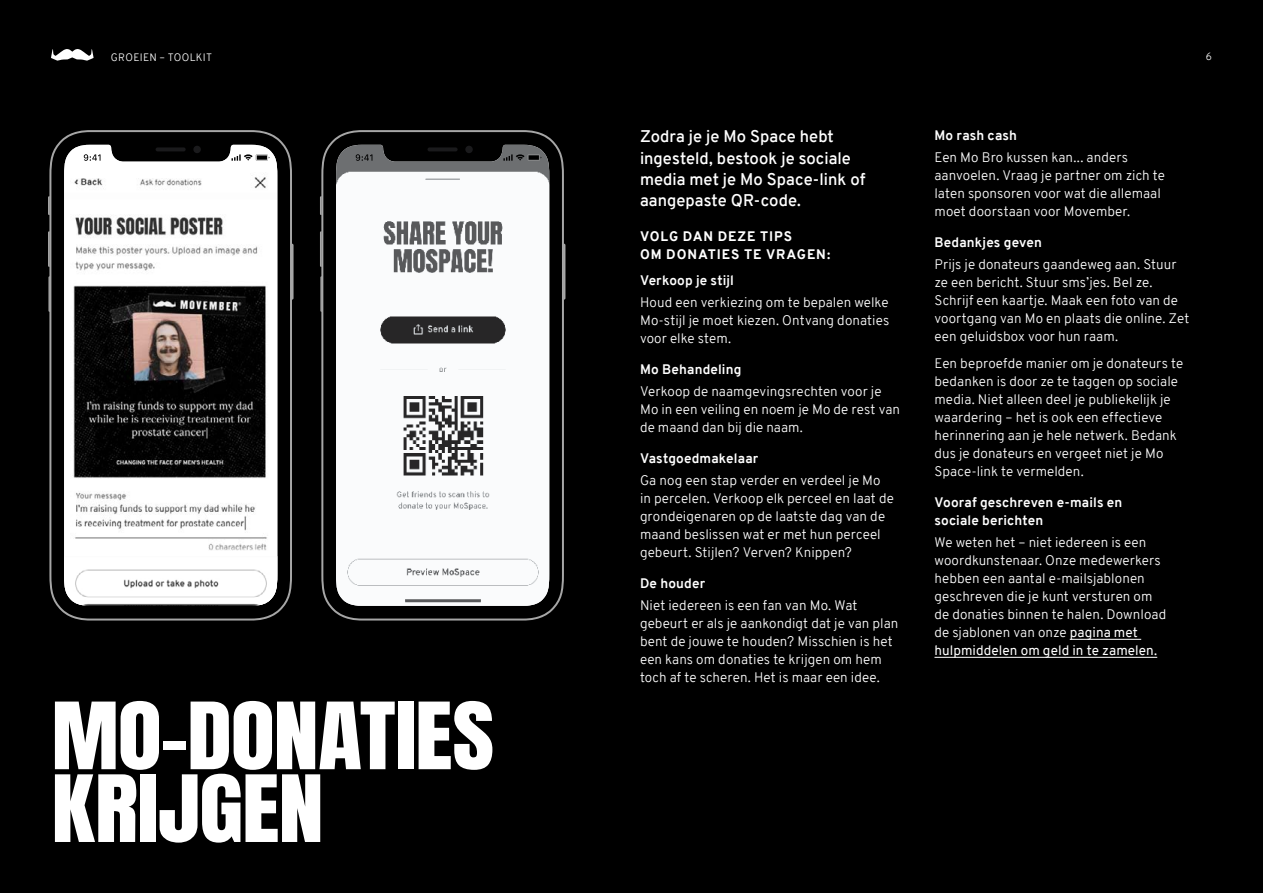
<style>
.page{position:relative;width:1263px;height:893px;background:#000}
.page>*{position:absolute;margin:0;border:0;box-sizing:border-box;transform-origin:0 0}
.t1{font:78.75px/72.8px "Anton";letter-spacing:-.01em;color:#fff;scale:1.15 1}
.t2{font:600 16.5px/21px "Overpass";letter-spacing:.005em;color:#fff}
.t3{font:300 13.5px/18px "Overpass";letter-spacing:.005em;color:#fff}
.t4{font:700 13.5px/18px "Overpass";letter-spacing:.01em;color:#fff}
.t5{font:800 13.5px/18px "Overpass";letter-spacing:.065em;color:#fff}
.t6{font:300 10.5px "Overpass";letter-spacing:.03em;color:#fff}
.s1{font-weight:400}
</style>
<div class="page">
<svg style="left:51px;top:49px;width:43px;height:12px"></svg>
<hr style="left:1070px;top:639px;width:71px;height:1px;background:#fff">
<hr style="left:934px;top:657px;width:223px;height:1px;background:#fff">
<svg style="left:49px;top:130px;width:243px;height:490px;fill:#a2a2a2"></svg>
<svg style="left:51px;top:132px;width:239px;height:486px"></svg>
<svg style="left:48px;top:196px;width:2px;height:19px"></svg>
<svg style="left:48px;top:231px;width:2px;height:36px"></svg>
<svg style="left:48px;top:276px;width:2px;height:36px"></svg>
<svg style="left:291px;top:244px;width:3px;height:56px"></svg>
<img style="left:64px;top:145px;width:213px;height:411px">
<img style="left:64px;top:556px;width:213px;height:50px">
<div style="left:193px;top:146px;width:8px;height:7px;background:#1a1a1c;border-radius:50%"></div>
<svg style="left:156px;top:147px;width:30px;height:4px"></svg>
<svg style="left:84px;top:154px;width:17px;height:7px"></svg>
<svg style="left:231px;top:154px;width:39px;height:7px"></svg>
<svg style="left:321px;top:130px;width:243px;height:490px"></svg>
<svg style="left:323px;top:132px;width:239px;height:486px"></svg>
<svg style="left:320px;top:196px;width:2px;height:19px"></svg>
<svg style="left:320px;top:231px;width:2px;height:36px"></svg>
<svg style="left:320px;top:276px;width:2px;height:36px"></svg>
<svg style="left:563px;top:244px;width:2px;height:56px"></svg>
<img style="left:336px;top:145px;width:213px;height:461px">
<div style="left:465px;top:146px;width:8px;height:7px;background:#1a1a1c;border-radius:50%"></div>
<svg style="left:427px;top:147px;width:31px;height:4px"></svg>
<svg style="left:356px;top:154px;width:16px;height:7px"></svg>
<svg style="left:503px;top:154px;width:39px;height:7px"></svg>
<p class="t6" style="left:111px;top:49px;width:103px">GROEIEN – TOOLKIT</p>
<p class="t6" style="left:1206px;top:49px;width:8px">6</p>
<h1 class="t1" style="left:51px;top:706px;width:386px">MO-DONATIES<br>KRIJGEN</h1>
<p class="t2" style="left:640px;top:126px;width:227px">Zodra je je Mo Space hebt ingesteld, bestook je sociale media met je Mo Space-link of aangepaste QR-code.</p>
<p class="t5" style="left:640px;top:227px;width:192px">VOLG DAN DEZE TIPS<br>OM DONATIES TE VRAGEN:</p>
<p class="t4" style="left:640px;top:271px;width:95px">Verkoop je stijl</p>
<p class="t3" style="left:640px;top:294px;width:251px;text-align:justify">Houd een verkiezing om te bepalen welke Mo-stijl je moet kiezen. Ontvang donaties voor elke stem.</p>
<p class="t4" style="left:640px;top:360px;width:103px">Mo Behandeling</p>
<p class="t3" style="left:640px;top:383px;width:262px">Verkoop de naamgevingsrechten voor je<br>Mo in een veiling en noem je Mo de rest van de maand dan bij die naam.</p>
<p class="t4" style="left:640px;top:449px;width:120px">Vastgoedmakelaar</p>
<p class="t3" style="left:640px;top:472px;width:255px">Ga nog een stap verder en verdeel je Mo in percelen. Verkoop elk perceel en laat de grondeigenaren op de laatste dag van de maand beslissen wat er met hun perceel gebeurt. Stijlen? Verven? Knippen?</p>
<p class="t4" style="left:640px;top:574px;width:67px">De houder</p>
<p class="t3" style="left:640px;top:597px;width:260px">Niet iedereen is een fan van Mo. Wat gebeurt er als je aankondigt dat je van plan bent de jouwe te houden? Misschien is het een kans om donaties te krijgen om hem toch af te scheren. Het is maar een idee.</p>
<p class="t4" style="left:934px;top:127px;width:84px">Mo rash cash</p>
<p class="t3" style="left:934px;top:149px;width:232px">Een Mo Bro kussen kan... anders aanvoelen. Vraag je partner om zich te laten sponsoren voor wat die allemaal moet doorstaan voor Movember.</p>
<p class="t4" style="left:934px;top:234px;width:109px">Bedankjes geven</p>
<p class="t3" style="left:934px;top:256px;width:256px">Prijs je donateurs gaandeweg aan. Stuur ze een bericht. Stuur sms’jes. Bel ze.<br>Schrijf een kaartje. Maak een foto van de voortgang van Mo en plaats die online. Zet een geluidsbox voor hun raam.</p>
<p class="t3" style="left:934px;top:354px;width:250px">Een beproefde manier om je donateurs te bedanken is door ze te taggen op sociale media. Niet alleen deel je publiekelijk je waardering – het is ook een effectieve herinnering aan je hele netwerk. Bedank dus je donateurs en vergeet niet je Mo Space-link te vermelden.</p>
<p class="t4" style="left:934px;top:493px;width:189px">Vooraf geschreven e-mails en sociale berichten</p>
<p class="t3" style="left:934px;top:533px;width:233px">We weten het – niet iedereen is een woordkunstenaar. Onze medewerkers hebben een aantal e-mailsjablonen geschreven die je kunt versturen om de donaties binnen te halen. Download de sjablonen van onze <span class="s1">pagina met hulpmiddelen om geld in te zamelen.</span></p>
</div>
